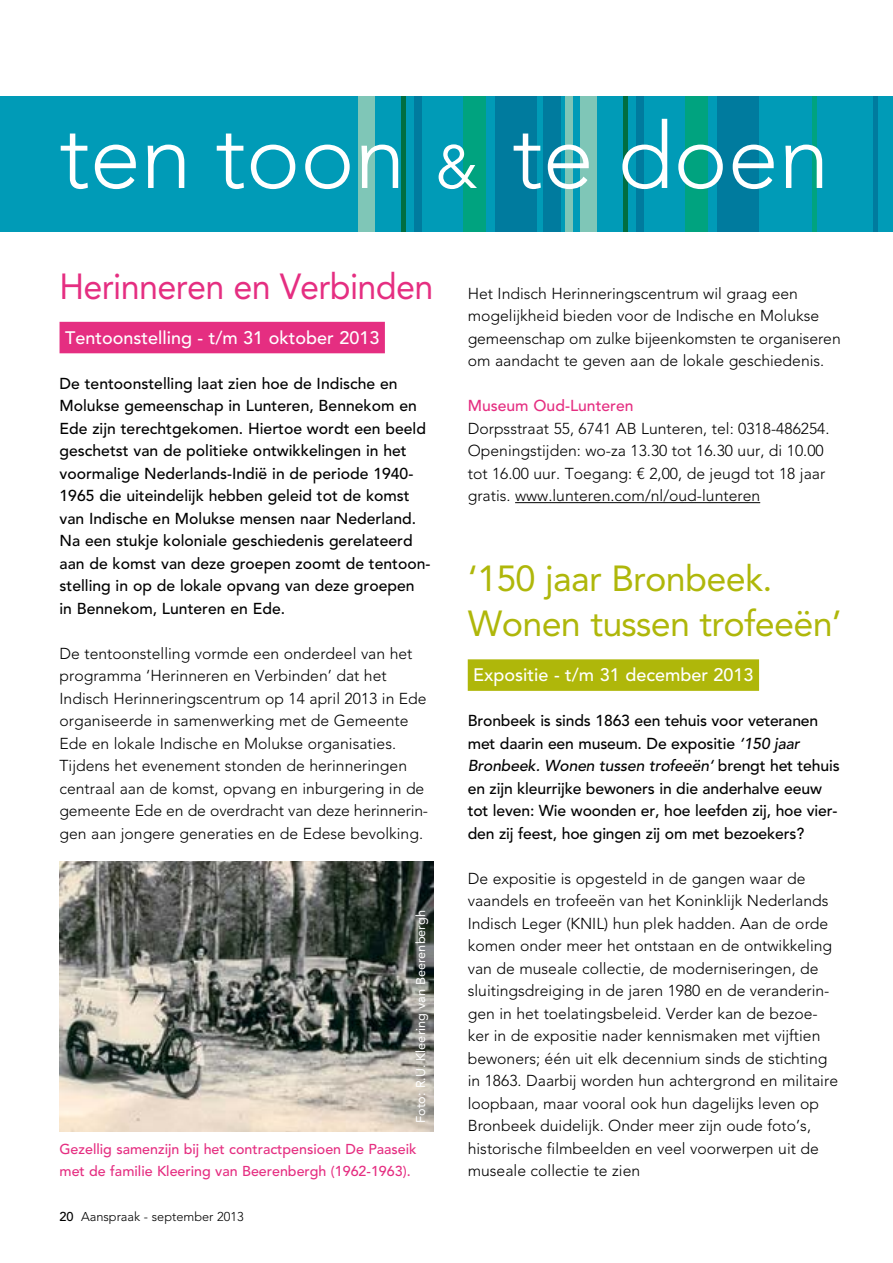
<style>
.page{position:relative;width:893px;height:1263px;background:#fff}
.page>*{position:absolute;margin:0;border:0;box-sizing:border-box;transform-origin:0 0}
.t1{font:300 91.5px "Avenir LT Std";color:#fff}
.SVB_Kop_tttd{font:36px/45px "Avenir LT Std";letter-spacing:-.02em;color:#afb70a}
.SVB_Kop_tttd-2{font:36px "Avenir LT Std";letter-spacing:-.02em;color:#e52e81;scale:.95 1}
.SVB_Datum_tttd{font:500 18px "Avenir LT Std";color:#fff}
.SVB_Body{font:300 15.75px/22.5px "Avenir LT Std";color:#000}
.SVB_Intro{font:500 15.75px/22.5px "Avenir LT Std";color:#000}
.SVB_Kop_tttd-3{font:300 15.75px/22.5px "Avenir LT Std";color:#000}
.SVB_Body-2{font:500 15.75px "Avenir LT Std";color:#e52e81}
.t2{font:500 14.25px/22.5px "Avenir LT Std";color:#e52e81}
.t3{font:12.75px "Avenir LT Std";color:#fff}
.t4{font:300 12.75px "Avenir LT Std";color:#000}
.s1{font-weight:400;font-size:60px}
.s2{font-weight:500}
.s3{font-style:inherit}
.s4{font-style:italic}
</style>
<div class="page">
<div style="left:0;top:96px;width:893px;height:135px;background:#009bb7"></div>
<div style="left:543px;top:96px;width:27px;height:135px;background:#007b9e"></div>
<div style="left:414px;top:96px;width:8px;height:135px;background:#007b9e"></div>
<div style="left:636px;top:96px;width:8px;height:135px;background:#007b9e"></div>
<hr style="left:561px;top:96px;width:4px;height:135px;background:#009bb7">
<div style="left:565px;top:96px;width:8px;height:135px;background:#7fc6b7"></div>
<hr style="left:402px;top:96px;width:4px;height:135px;background:#006e41">
<hr style="left:624px;top:96px;width:4px;height:135px;background:#006e41">
<hr style="left:873px;top:96px;width:4px;height:135px;background:#007b9e">
<div style="left:495px;top:96px;width:42px;height:135px;background:#007b9e"></div>
<div style="left:717px;top:96px;width:42px;height:135px;background:#007b9e"></div>
<div style="left:812px;top:96px;width:5px;height:135px;background:#00a37f"></div>
<div style="left:358px;top:96px;width:16px;height:135px;background:#7fc6b7"></div>
<div style="left:580px;top:96px;width:16px;height:135px;background:#7fc6b7"></div>
<div style="left:463px;top:96px;width:23px;height:135px;background:#00a37f"></div>
<div style="left:685px;top:96px;width:23px;height:135px;background:#00a37f"></div>
<div style="left:60px;top:322px;width:325px;height:31px;background:#e52e81"></div>
<img style="left:60px;top:861px;width:374px;height:270px">
<hr style="left:515px;top:502px;width:245px;height:1px;background:#000">
<div style="left:468px;top:659px;width:291px;height:32px;background:#afb70a"></div>
<p class="t1" style="left:59px;top:103px;width:772px">ten toon <span class="s1">&amp;</span> te doen</p>
<p class="SVB_Kop_tttd-2" style="left:60px;top:265px;width:395px">Herinneren en Verbinden</p>
<p class="SVB_Datum_tttd" style="left:65px;top:327px;width:316px">Tentoonstelling - t/m 31 oktober 2013</p>
<p class="SVB_Intro" style="left:60px;top:372px;width:372px">De tentoonstelling laat zien hoe de Indische en Molukse gemeenschap in Lunteren, Bennekom en Ede zijn terechtgekomen. Hiertoe wordt een beeld geschetst van de politieke ontwikkelingen in het voormalige Nederlands-Indië in de periode 1940- 1965 die uiteindelijk hebben geleid tot de komst van Indische en Molukse mensen naar Nederland.<br>Na een stukje koloniale geschiedenis gerelateerd aan de komst van deze groepen zoomt de tentoon&shy;stelling in op de lokale opvang van deze groepen</p>
<p class="SVB_Intro" style="left:60px;top:597px;width:227px">in Bennekom, Lunteren en Ede.</p>
<p class="SVB_Body" style="left:60px;top:642px;width:369px">De tentoonstelling vormde een onderdeel van het programma ‘Herinneren en Verbinden’ dat het Indisch Herinneringscentrum op 14 april 2013 in Ede organiseerde in samenwerking met de Gemeente Ede en lokale Indische en Molukse organisaties.</p>
<p class="SVB_Body" style="left:60px;top:754px;width:370px">Tijdens het evenement stonden de herinneringen centraal aan de komst, opvang en inburgering in de gemeente Ede en de overdracht van deze herinnerin&shy;gen aan jongere generaties en de Edese bevolking.</p>
<p class="t3" style="left:413px;top:1123px;width:214px;rotate:-90deg">Foto: R.U. Kleering van Beerenbergh</p>
<p class="t2" style="left:60px;top:1138px;width:359px">Gezellig samenzijn bij het contractpensioen De Paaseik met de familie Kleering van Beerenbergh (1962-1963).</p>
<p class="t4" style="left:60px;top:1209px;width:186px"><span class="s2">20</span> <span class="s3">A</span>anspraak <span class="s3">-</span> september 2013</p>
<p class="SVB_Body" style="left:468px;top:282px;width:332px">Het Indisch Herinneringscentrum wil graag een</p>
<p class="SVB_Body" style="left:468px;top:304px;width:374px">mogelijkheid bieden voor de Indische en Molukse gemeenschap om zulke bijeenkomsten te organiseren om aandacht te geven aan de lokale geschiedenis.</p>
<p class="SVB_Body-2" style="left:468px;top:396px;width:167px">Museum Oud-Lunteren</p>
<p class="SVB_Kop_tttd-3" style="left:468px;top:417px;width:363px">Dorpsstraat 55, 6741 AB Lunteren, tel: 0318-486254.<br>Openingstijden: wo-za 13.30 tot 16.30 uur, di 10.00 tot 16.00 uur. Toegang: € 2,00, de jeugd tot 18 jaar gratis. www.lunteren.com/nl/oud-lunteren</p>
<p class="SVB_Kop_tttd" style="left:468px;top:556px;width:376px">‘150 jaar Bronbeek.<br>Wonen tussen trofeeën’</p>
<p class="SVB_Datum_tttd" style="left:473px;top:664px;width:282px">Expositie - t/m 31 december 2013</p>
<p class="SVB_Intro" style="left:468px;top:710px;width:373px">Bronbeek is sinds 1863 een tehuis voor veteranen met daarin een museum. De expositie <span class="s4">‘150 jaar Bronbeek. Wonen tussen trofeeën‘</span> brengt het tehuis en zijn kleurrijke bewoners in die anderhalve eeuw tot leven: Wie woonden er, hoe leefden zij, hoe vier&shy;den zij feest, hoe gingen zij om met bezoekers?</p>
<p class="SVB_Body" style="left:468px;top:867px;width:372px">De expositie is opgesteld in de gangen waar de vaandels en trofeeën van het Koninklijk Nederlands Indisch Leger (KNIL) hun plek hadden. Aan de orde komen onder meer het ontstaan en de ontwikkeling van de museale collectie, de moderniseringen, de sluitingsdreiging in de jaren 1980 en de veranderin&shy;gen in het toelatingsbeleid. Verder kan de bezoe&shy;ker in de expositie nader kennismaken met vijftien bewoners; één uit elk decennium sinds de stichting in 1863. Daarbij worden hun achtergrond en militaire loopbaan, maar vooral ook hun dagelijks leven op Bronbeek duidelijk. Onder meer zijn oude foto’s, historische filmbeelden en veel voorwerpen uit de museale collectie te zien</p>
</div>
